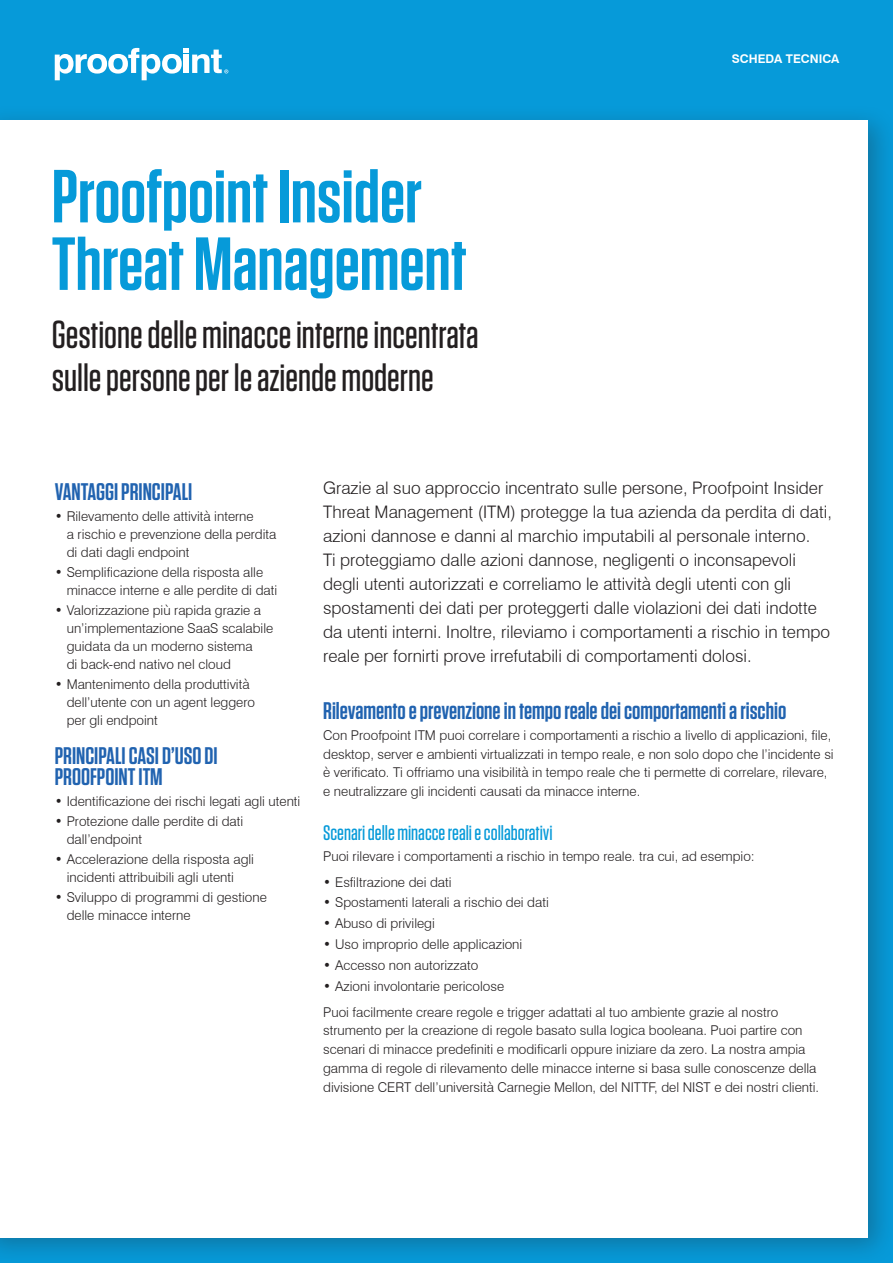
<style>
.page{position:relative;width:893px;height:1263px;background:#069ad9}
.page>*{position:absolute;margin:0;border:0;box-sizing:border-box;transform-origin:0 0}
.t1{font:600 75px/67.5px "Tungsten";color:#069ad9}
.t2{font:500 39px/43.5px "Tungsten";color:#231f20}
.t3{font:600 24px/21px "Tungsten";color:#2163b0}
.t4{font:500 21px "Tungsten";color:#069ad9}
.t5{font:300 17.25px/24px "Swiss 721 BT";color:#231f20}
.t6{font:300 13.5px/18px "Swiss 721 BT";color:#231f20}
.t7{font:700 12px "Swiss 721 BT";color:#fff}
</style>
<div class="page">
<div style="left:0;top:104px;width:893px;height:1159px;background:#231f20;opacity:.3"></div>
<div style="left:0;top:120px;width:868px;height:1117px;background:#fff"></div>
<svg style="left:55px;top:48px;width:173px;height:32px"></svg>
<h1 class="t1" style="left:52px;top:164px;width:416px">Proofpoint Insider<br>Threat Management</h1>
<h2 class="t2" style="left:52px;top:313px;width:428px">Gestione delle minacce interne incentrata sulle persone per le aziende moderne</h2>
<p class="t7" style="left:732px;top:52px;width:109px">SCHEDA TECNICA</p>
<h3 class="t3" style="left:55px;top:482px;width:139px">VANTAGGI PRINCIPALI</h3>
<p class="t6" style="left:67px;top:507px;width:211px;text-indent:-12px">• Rilevamento delle attività interne<br>a rischio e prevenzione della perdita di dati dagli endpoint</p>
<p class="t6" style="left:67px;top:563px;width:212px;text-indent:-12px">• Semplificazione della risposta alle minacce interne e alle perdite di dati</p>
<p class="t6" style="left:67px;top:601px;width:208px;text-indent:-12px">• Valorizzazione più rapida grazie a un’implementazione SaaS scalabile guidata da un moderno sistema<br>di back-end nativo nel cloud</p>
<p class="t6" style="left:67px;top:675px;width:190px;text-indent:-12px">• Mantenimento della produttività dell’utente con un agent leggero per gli endpoint</p>
<h3 class="t3" style="left:55px;top:746px;width:164px">PRINCIPALI CASI D’USO DI<br>PROOFPOINT ITM</h3>
<p class="t6" style="left:55px;top:792px;width:247px">• Identificazione dei rischi legati agli utenti</p>
<p class="t6" style="left:67px;top:812px;width:178px;text-indent:-12px">• Protezione dalle perdite di dati dall’endpoint</p>
<p class="t6" style="left:67px;top:850px;width:189px;text-indent:-12px">• Accelerazione della risposta agli incidenti attribuibili agli utenti</p>
<p class="t6" style="left:67px;top:888px;width:202px;text-indent:-12px">• Sviluppo di programmi di gestione delle minacce interne</p>
<p class="t5" style="left:323px;top:476px;width:510px">Grazie al suo approccio incentrato sulle persone, Proofpoint Insider Threat Management (ITM) protegge la tua azienda da perdita di dati, azioni dannose e danni al marchio imputabili al personale interno.<br>Ti proteggiamo dalle azioni dannose, negligenti o inconsapevoli degli utenti autorizzati e correliamo le attività degli utenti con gli spostamenti dei dati per proteggerti dalle violazioni dei dati indotte da utenti interni. Inoltre, rileviamo i comportamenti a rischio in tempo reale per fornirti prove irrefutabili di comportamenti dolosi.</p>
<h3 class="t3" style="left:323px;top:701px;width:465px">Rilevamento e prevenzione in tempo reale dei comportamenti a rischio</h3>
<p class="t6" style="left:323px;top:726px;width:512px;line-height:18.8px">Con Proofpoint ITM puoi correlare i comportamenti a rischio a livello di applicazioni, file, desktop, server e ambienti virtualizzati in tempo reale, e non solo dopo che l’incidente si è verificato. Ti offriamo una visibilità in tempo reale che ti permette di correlare, rilevare, e neutralizzare gli incidenti causati da minacce interne.</p>
<h3 class="t4" style="left:323px;top:822px;width:231px">Scenari delle minacce reali e collaborativi</h3>
<p class="t6" style="left:323px;top:847px;width:433px">Puoi rilevare i comportamenti a rischio in tempo reale. tra cui, ad esempio:</p>
<p class="t6" style="left:323px;top:873px;width:130px">• Esfiltrazione dei dati</p>
<p class="t6" style="left:323px;top:893px;width:227px">• Spostamenti laterali a rischio dei dati</p>
<p class="t6" style="left:323px;top:914px;width:113px">• Abuso di privilegi</p>
<p class="t6" style="left:323px;top:935px;width:201px">• Uso improprio delle applicazioni</p>
<p class="t6" style="left:323px;top:956px;width:157px">• Accesso non autorizzato</p>
<p class="t6" style="left:323px;top:973px;width:457px;line-height:25.5px">• Azioni involontarie pericolose<br>Puoi facilmente creare regole e trigger adattati al tuo ambiente grazie al nostro</p>
<p class="t6" style="left:323px;top:1021px;width:497px;line-height:18.8px">strumento per la creazione di regole basato sulla logica booleana. Puoi partire con scenari di minacce predefiniti e modificarli oppure iniziare da zero. La nostra ampia gamma di regole di rilevamento delle minacce interne si basa sulle conoscenze della divisione CERT dell’università Carnegie Mellon, del NITTF, del NIST e dei nostri clienti.</p>
</div>
